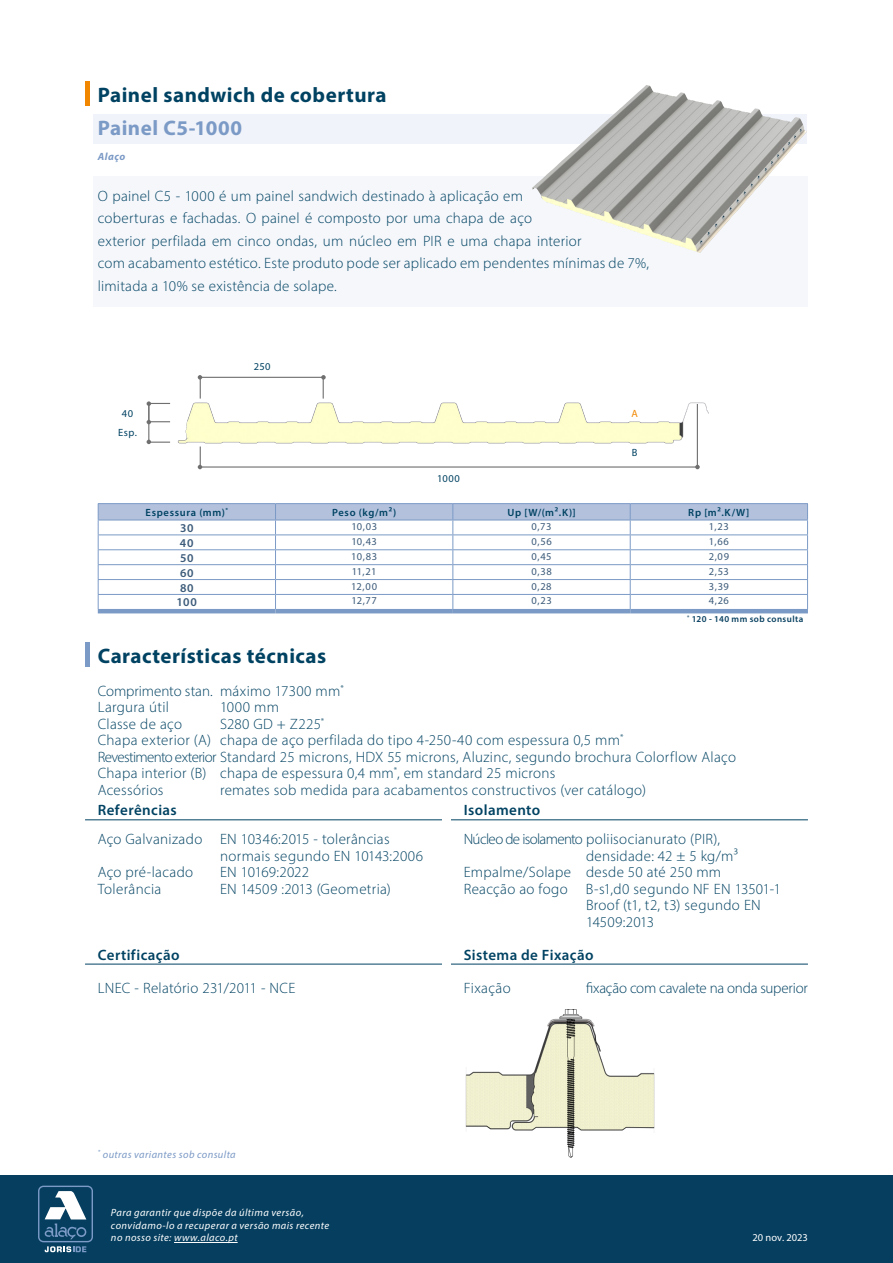
<style>
.page{position:relative;width:893px;height:1263px;background:#fff}
.page>*{position:absolute;margin:0;border:0;box-sizing:border-box;transform-origin:0 0}
.t1{font:700 21px "Myriad Pro";letter-spacing:.02em;color:#004262}
.t2{font:700 21px "Myriad Pro";letter-spacing:.02em;color:#7b9ac6}
.t3{font:300 15px/16.5px "Myriad Pro";letter-spacing:.02em;color:#004262}
.t4{font:600 15px "Myriad Pro";letter-spacing:.025em;color:#004262}
.t5{font:300 15px "Myriad Pro";letter-spacing:-.01em;color:#004262}
.t6{font:300 15px "Myriad Pro";color:#004262}
.t7{font:600 12px "Myriad Pro";letter-spacing:.065em;color:#3c5b7a}
.t8{font:italic 10.5px/12.6px "Myriad Pro";letter-spacing:.04em;color:#fff}
.t9{font:10.5px "Myriad Pro";letter-spacing:.045em;color:#3c5b7a}
.t10{font:600 10.5px "Myriad Pro";letter-spacing:.065em;color:#004262}
.t11{font:italic 10.5px "Myriad Pro";letter-spacing:.035em;color:#7b9ac6}
.t12{font:10.5px/19.4px "Myriad Pro";letter-spacing:.04em;color:#004262;text-align:center}
.t13{font:10.5px "Myriad Pro";letter-spacing:.005em;color:#fff}
.t14{font:italic 700 10.5px "Myriad Pro";letter-spacing:.05em;color:#7b9ac6}
.t15{font:10.5px "Myriad Pro";color:#f18700}
.t16{font:600 9px "Myriad Pro";letter-spacing:.05em;color:#053e5f}
</style>
<div class="page">
<div style="left:0;top:1175px;width:893px;height:88px;background:#053e5f"></div>
<svg style="left:38px;top:1185px;width:55px;height:67px"></svg>
<hr style="left:174px;top:1242px;width:64px;height:1px;background:#fff">
<hr style="left:85px;top:82px;width:4px;height:24px;background:#f18700">
<div style="left:94px;top:115px;width:713px;height:29px;background:#f0f3f9"></div>
<div style="left:94px;top:177px;width:714px;height:130px;background:#f5f7fb"></div>
<hr style="left:98px;top:609px;width:178px;height:4px;background:#7b9ac6">
<hr style="left:276px;top:609px;width:177px;height:4px;background:#7b9ac6">
<hr style="left:453px;top:609px;width:177px;height:4px;background:#7b9ac6">
<hr style="left:630px;top:609px;width:178px;height:4px;background:#7b9ac6">
<hr style="left:276px;top:503px;width:177px;height:1px;background:#7b9ac6">
<hr style="left:453px;top:503px;width:177px;height:1px;background:#7b9ac6">
<hr style="left:630px;top:503px;width:178px;height:1px;background:#7b9ac6">
<hr style="left:98px;top:503px;width:178px;height:1px;background:#7b9ac6">
<svg style="left:98px;top:504px;width:710px;height:105px"></svg>
<hr style="left:98px;top:520px;width:178px;height:1px;background:#7b9ac6">
<hr style="left:98px;top:534px;width:178px;height:1px;background:#7b9ac6">
<hr style="left:85px;top:643px;width:4px;height:24px;background:#7b9ac6">
<hr style="left:85px;top:819px;width:357px;height:1px;background:#004262">
<hr style="left:451px;top:819px;width:357px;height:1px;background:#004262">
<hr style="left:85px;top:964px;width:357px;height:1px;background:#004262">
<hr style="left:451px;top:964px;width:357px;height:1px;background:#004262">
<img style="left:465px;top:1009px;width:190px;height:149px">
<img style="left:170px;top:376px;width:539px;height:94px">
<img style="left:532px;top:85px;width:275px;height:168px">
<hr style="left:200px;top:466px;width:497px;height:2px;background:#706f6f">
<svg style="left:695px;top:465px;width:5px;height:4px"></svg>
<svg style="left:198px;top:446px;width:4px;height:23px"></svg>
<hr style="left:200px;top:377px;width:123px;height:1px;background:#706f6f">
<svg style="left:321px;top:375px;width:5px;height:24px"></svg>
<svg style="left:198px;top:375px;width:4px;height:24px"></svg>
<svg style="left:147px;top:401px;width:23px;height:23px"></svg>
<hr style="left:697px;top:404px;width:1px;height:64px;background:#706f6f">
<hr style="left:148px;top:404px;width:1px;height:38px;background:#706f6f">
<svg style="left:147px;top:440px;width:23px;height:4px"></svg>
<h1 class="t1" style="left:98px;top:81px;width:290px">Painel sandwich de cobertura</h1>
<h1 class="t2" style="left:98px;top:114px;width:146px">Painel C5-1000</h1>
<p class="t14" style="left:98px;top:150px;width:29px">Alaço</p>
<p class="t3" style="left:98px;top:184px;width:553px;line-height:22.5px">O painel C5 - 1000 é um painel sandwich destinado à aplicação em<br>coberturas e fachadas. O painel é composto por uma chapa de aço<br>exterior perfilada em cinco ondas, um núcleo em PIR e uma chapa interior<br>com acabamento estético. Este produto pode ser aplicado em pendentes mínimas de 7%, limitada a 10% se existência de solape.</p>
<p class="t12" style="left:254px;top:356px;width:18px">250</p>
<p class="t12" style="left:118px;top:404px;width:20px">40<br>Esp.</p>
<p class="t15" style="left:631px;top:407px;width:8px">A</p>
<p class="t12" style="left:632px;top:442px;width:7px">B</p>
<p class="t12" style="left:437px;top:469px;width:24px">1000</p>
<p class="t10" style="left:146px;top:505px;width:84px">Espessura (mm)<sup>*</sup></p>
<p class="t10" style="left:332px;top:505px;width:66px">Peso (kg/m2)</p>
<p class="t10" style="left:507px;top:505px;width:70px">Up [W/(m².K)]</p>
<p class="t10" style="left:688px;top:505px;width:63px">Rp [m2.K/W]</p>
<p class="t7" style="left:180px;top:520px;width:15px">30</p>
<p class="t9" style="left:351px;top:520px;width:27px">10,03</p>
<p class="t9" style="left:531px;top:520px;width:22px">0,73</p>
<p class="t9" style="left:709px;top:520px;width:21px">1,23</p>
<p class="t7" style="left:180px;top:535px;width:15px">40</p>
<p class="t9" style="left:351px;top:535px;width:27px">10,43</p>
<p class="t9" style="left:531px;top:535px;width:22px">0,56</p>
<p class="t9" style="left:709px;top:535px;width:21px">1,66</p>
<p class="t7" style="left:180px;top:550px;width:15px">50</p>
<p class="t9" style="left:351px;top:550px;width:27px">10,83</p>
<p class="t9" style="left:531px;top:550px;width:22px">0,45</p>
<p class="t9" style="left:709px;top:550px;width:22px">2,09</p>
<p class="t7" style="left:180px;top:565px;width:15px">60</p>
<p class="t9" style="left:352px;top:565px;width:26px">11,21</p>
<p class="t9" style="left:531px;top:565px;width:22px">0,38</p>
<p class="t9" style="left:709px;top:565px;width:22px">2,53</p>
<p class="t7" style="left:180px;top:580px;width:15px">80</p>
<p class="t9" style="left:351px;top:579px;width:27px">12,00</p>
<p class="t9" style="left:531px;top:579px;width:22px">0,28</p>
<p class="t9" style="left:709px;top:579px;width:22px">3,39</p>
<p class="t7" style="left:177px;top:595px;width:22px">100</p>
<p class="t9" style="left:351px;top:594px;width:27px">12,77</p>
<p class="t9" style="left:531px;top:594px;width:22px">0,23</p>
<p class="t9" style="left:709px;top:594px;width:22px">4,26</p>
<p class="t16" style="left:687px;top:613px;width:118px"><sup>*</sup> 120 - 140 mm sob consulta</p>
<h1 class="t1" style="left:98px;top:642px;width:230px">Características técnicas</h1>
<p class="t3" style="left:98px;top:682px;width:247px">Comprimento stan. máximo 17300 mm<sup>*<br></sup>Largura útil</p>
<p class="t3" style="left:220px;top:699px;width:60px">1000 mm</p>
<p class="t3" style="left:98px;top:715px;width:640px;text-indent:122px">S280 GD + Z225<sup>*<br></sup>Chapa exterior (A) chapa de aço perfilada do tipo 4-250-40 com espessura 0,5 mm<sup>*<br></sup>Revestimento exterior Standard 25 microns, HDX 55 microns, Aluzinc, segundo brochura Colorflow Alaço Chapa interior (B) chapa de espessura 0,4 mm<sup>*</sup>, em standard 25 microns<br>Acessórios</p>
<p class="t3" style="left:98px;top:715px;width:86px">Classe de aço</p>
<p class="t3" style="left:220px;top:781px;width:428px">remates sob medida para acabamentos constructivos (ver catálogo)</p>
<p class="t4" style="left:98px;top:801px;width:81px">Referências</p>
<p class="t3" style="left:98px;top:831px;width:293px">Aço Galvanizado EN 10346:2015 - tolerâncias</p>
<p class="t3" style="left:220px;top:847px;width:205px">normais segundo EN 10143:2006</p>
<p class="t3" style="left:98px;top:864px;width:97px">Aço pré-lacado</p>
<p class="t6" style="left:220px;top:863px;width:91px">EN 10169:2022</p>
<p class="t3" style="left:98px;top:880px;width:65px">Tolerância</p>
<p class="t3" style="left:220px;top:880px;width:172px">EN 14509 :2013 (Geometria)</p>
<p class="t4" style="left:98px;top:945px;width:83px">Certificação</p>
<p class="t3" style="left:98px;top:979px;width:199px">LNEC - Relatório 231/2011 - NCE</p>
<p class="t4" style="left:464px;top:801px;width:78px">Isolamento</p>
<p class="t3" style="left:464px;top:831px;width:258px">Núcleo de isolamento poliisocianurato (PIR),</p>
<p class="t3" style="left:586px;top:847px;width:153px">densidade: 42 ± 5 kg/m³</p>
<p class="t3" style="left:464px;top:864px;width:259px">Empalme/Solape desde 50 até 250 mm</p>
<p class="t3" style="left:464px;top:880px;width:319px">Reacção ao fogo B-s1,d0 segundo NF EN 13501-1</p>
<p class="t3" style="left:586px;top:897px;width:176px">Broof (t1, t2, t3) segundo EN</p>
<p class="t5" style="left:586px;top:913px;width:70px">14509:2013</p>
<p class="t4" style="left:464px;top:945px;width:131px">Sistema de Fixação</p>
<p class="t3" style="left:464px;top:979px;width:48px">Fixação</p>
<p class="t5" style="left:593px;top:979px;width:216px">xação com cavalete na onda superior</p>
<p class="t11" style="left:98px;top:1148px;width:139px"><sup>*</sup> outras variantes sob consulta</p>
<p class="t8" style="left:111px;top:1206px;width:220px">Para garantir que dispõe da última versão, convidamo-lo a recuperar a versão mais recente no nosso site: www.alaco.pt</p>
<p class="t13" style="left:752px;top:1231px;width:57px">20 nov. 2023</p>
</div>
